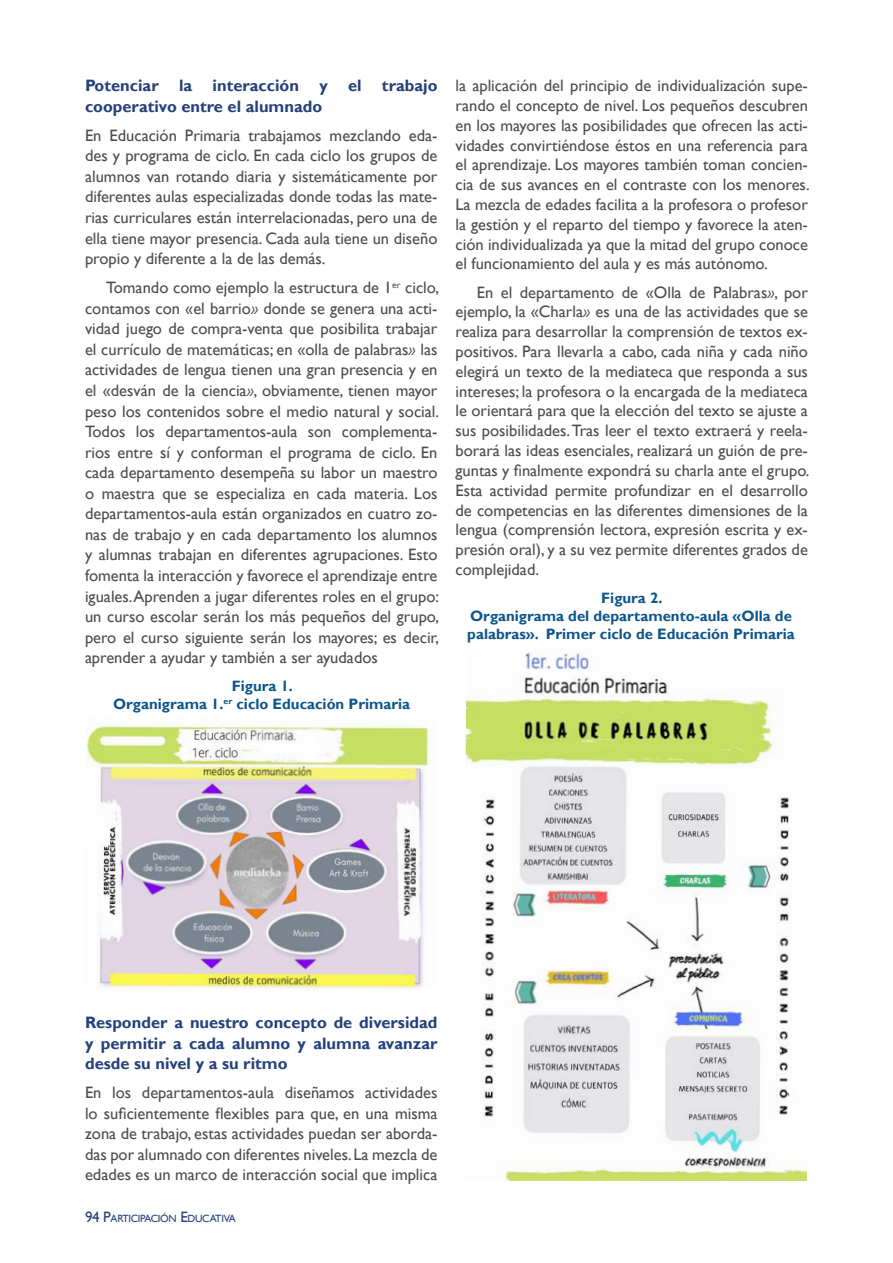
<style>
.page{position:relative;width:893px;height:1263px;background:#fff}
.page>*{position:absolute;margin:0;border:0;box-sizing:border-box;transform-origin:0 0}
.t1{font:16.5px/20.5px "Gill Sans";color:#4d4d4f;text-align:justify}
.t2{font:700 16.5px/20.5px "Gill Sans";color:#24417a}
.t3{font:700 15px/18px "Gill Sans";color:#0d558a;text-align:center}
.t4{font:10.5px "Gill Sans";letter-spacing:-.03em;color:#24417a}
.s1{font-style:italic}
.s2{font-size:15px}
</style>
<div class="page">
<img style="left:87px;top:720px;width:342px;height:270px">
<img style="left:465px;top:649px;width:342px;height:532px">
<p class="t2" style="left:85px;top:76px;width:354px">Potenciar la interacción y el trabajo cooperativo entre el alumnado</p>
<p class="t1" style="left:85px;top:125px;width:354px">En Educación Primaria trabajamos mezclando eda&shy;des y programa de ciclo. En cada ciclo los grupos de alumnos van rotando diaria y sistemáticamente por diferentes aulas especializadas donde todas las mate&shy;rias curriculares están interrelacionadas, pero una de ella tiene mayor presencia. Cada aula tiene un diseño propio y diferente a la de las demás.</p>
<p class="t1" style="left:85px;top:278px;width:356px;text-indent:21px">Tomando como ejemplo la estructura de 1<sup>er</sup> ciclo, contamos con «el barrio<span class="s1">»</span> donde se genera una acti&shy;vidad juego de compra-venta que posibilita trabajar el currículo de matemáticas; en «olla de palabras<span class="s1">»</span> las actividades de lengua tienen una gran presencia y en el «desván de la ciencia<span class="s1">»</span>, obviamente, tienen mayor peso los contenidos sobre el medio natural y social.<br>Todos los departamentos-aula son complementa&shy;rios entre sí y conforman el programa de ciclo. En cada departamento desempeña su labor un maestro o maestra que se especializa en cada materia. Los departamentos-aula están organizados en cuatro zo&shy;nas de trabajo y en cada departamento los alumnos y alumnas trabajan en diferentes agrupaciones. Esto fomenta la interacción y favorece el aprendizaje entre iguales. Aprenden a jugar diferentes roles en el grupo: un curso escolar serán los más pequeños del grupo, pero el curso siguiente serán los mayores; es decir, aprender a ayudar y también a ser ayudados</p>
<p class="t3" style="left:113px;top:677px;width:299px">Figura 1.<br>Organigrama 1.<sup>er</sup> ciclo Educación Primaria</p>
<p class="t1" style="left:455px;top:76px;width:356px;line-height:19.8px">la aplicación del principio de individualización supe&shy;rando el concepto de nivel. Los pequeños descubren en los mayores las posibilidades que ofrecen las acti&shy;vidades convirtiéndose éstos en una referencia para el aprendizaje. Los mayores también toman concien&shy;cia de sus avances en el contraste con los menores.<br>La mezcla de edades facilita a la profesora o profesor la gestión y el reparto del tiempo y favorece la aten&shy;ción individualizada ya que la mitad del grupo conoce el funcionamiento del aula y es más autónomo.</p>
<p class="t1" style="left:455px;top:282px;width:356px;line-height:19.8px;text-indent:21px">En el departamento de «Olla de Palabras<span class="s1">»</span>, por ejemplo, la «Charla<span class="s1">»</span> es una de las actividades que se realiza para desarrollar la comprensión de textos ex&shy;positivos. Para llevarla a cabo, cada niña y cada niño elegirá un texto de la mediateca que responda a sus intereses; la profesora o la encargada de la mediateca le orientará para que la elección del texto se ajuste a sus posibilidades. Tras leer el texto extraerá y reela&shy;borará las ideas esenciales, realizará un guión de pre&shy;guntas y finalmente expondrá su charla ante el grupo.<br>Esta actividad permite profundizar en el desarrollo de competencias en las diferentes dimensiones de la lengua (comprensión lectora, expresión escrita y ex&shy;presión oral), y a su vez permite diferentes grados de complejidad.</p>
<p class="t3" style="left:467px;top:589px;width:329px">Figura 2.<br>Organigrama del departamento-aula «Olla de palabras». Primer ciclo de Educación Primaria</p>
<p class="t2" style="left:85px;top:1012px;width:354px;text-align:justify">Responder a nuestro concepto de diversidad y permitir a cada alumno y alumna avanzar desde su nivel y a su ritmo</p>
<p class="t1" style="left:85px;top:1083px;width:354px">En los departamentos-aula diseñamos actividades lo suficientemente flexibles para que, en una misma zona de trabajo, estas actividades puedan ser aborda&shy;das por alumnado con diferentes niveles. La mezcla de edades es un marco de interacción social que implica</p>
<p class="t4" style="left:85px;top:1213px;width:152px"><span class="s2">94 P</span>ARTICIPACIÓN <span class="s2">E</span>DUCATIVA</p>
</div>
